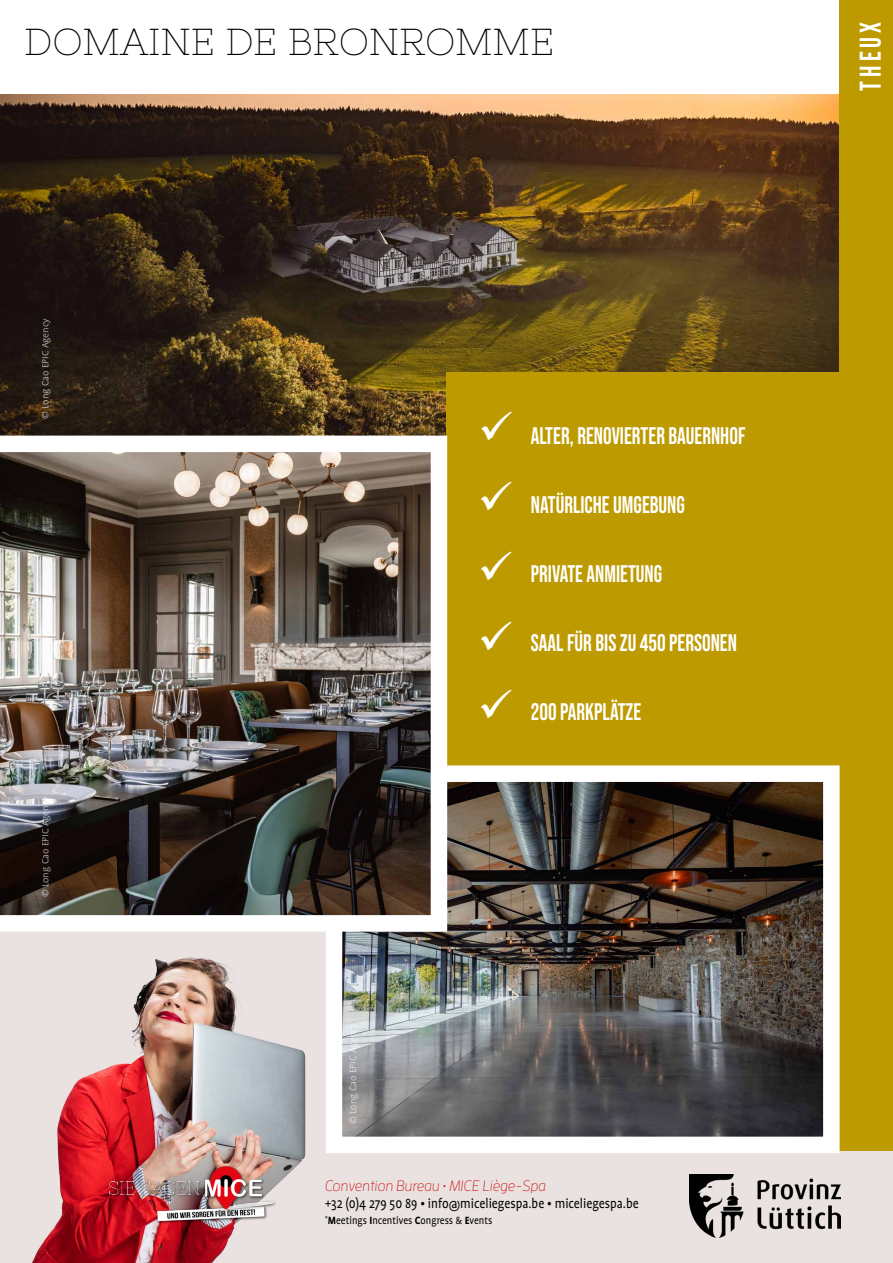
<style>
.page{position:relative;width:893px;height:1263px;background:#fff}
.page>*{position:absolute;margin:0;border:0;box-sizing:border-box;transform-origin:0 0}
.t1{font:37.5px "Nixie One";color:#000}
.t2{font:700 30px "Bebas Neue Pro";letter-spacing:.15em;color:#fff;scale:.9 1}
.t3{font:24px "Bebas Neue";color:#fff;scale:.9 1}
.t4{font:15px "Profile OT";color:#000;scale:.9 1}
.t5{font:italic 300 15px "Enzo OT";color:#cd191c}
.t6{font:12px "Profile OT";color:#000;scale:.9 1}
.t7{font:300 10.5px "Profile Pro";color:#fff}
.s1{font-family:"Profile Pro";font-weight:700}
</style>
<div class="page">
<img style="left:0;top:94px;width:839px;height:342px">
<div style="left:839px;top:0;width:54px;height:1263px;background:#bd9a00"></div>
<div style="left:446px;top:372px;width:394px;height:393px;background:#bd9a00"></div>
<div style="left:46px;top:1151px;width:847px;height:112px;background:#eae2e0"></div>
<img style="left:0;top:948px;width:326px;height:315px">
<img style="left:81px;top:1138px;width:221px;height:112px">
<img style="left:689px;top:1175px;width:152px;height:62px">
<img style="left:343px;top:782px;width:480px;height:354px">
<div style="left:326px;top:765px;width:514px;height:388px;border:16px solid #fff"></div>
<img style="left:0;top:436px;width:447px;height:496px">
<h1 class="t1" style="left:24px;top:20px;width:531px">DOMAINE DE BRONROMME</h1>
<p class="t7" style="left:40px;top:419px;width:103px;rotate:-90deg">© Long Cao EPIC Agency</p>
<p class="t7" style="left:40px;top:897px;width:103px;rotate:-90deg">© Long Cao EPIC Agency</p>
<p class="t3" style="left:531px;top:422px;width:240px">ALTER, RENOVIERTER BAUERNHOF</p>
<p class="t3" style="left:531px;top:491px;width:173px">NATÜRLICHE UMGEBUNG</p>
<p class="t3" style="left:531px;top:560px;width:147px">PRIVATE ANMIETUNG</p>
<p class="t3" style="left:531px;top:629px;width:231px">SAAL FÜR BIS ZU 450 PERSONEN</p>
<p class="t7" style="left:347px;top:1124px;width:103px;rotate:-90deg">© Long Cao EPIC Agency</p>
<p class="t3" style="left:531px;top:698px;width:124px">200 PARKPLÄTZE</p>
<p class="t5" style="left:325px;top:1177px;width:223px">Convention Bureau • MICE Liège-Spa</p>
<p class="t4" style="left:325px;top:1194px;width:350px">+32 (0)4 279 50 89 • info@miceliegespa.be • miceliegespa.be</p>
<p class="t6" style="left:325px;top:1214px;width:187px"><sup>*</sup><span class="s1">M</span>eetings <span class="s1">I</span>ncentives <span class="s1">C</span>ongress &amp; <span class="s1">E</span>vents</p>
<p class="t2" style="left:853px;top:91px;width:78px;rotate:-90deg">THEUX</p>
</div>
